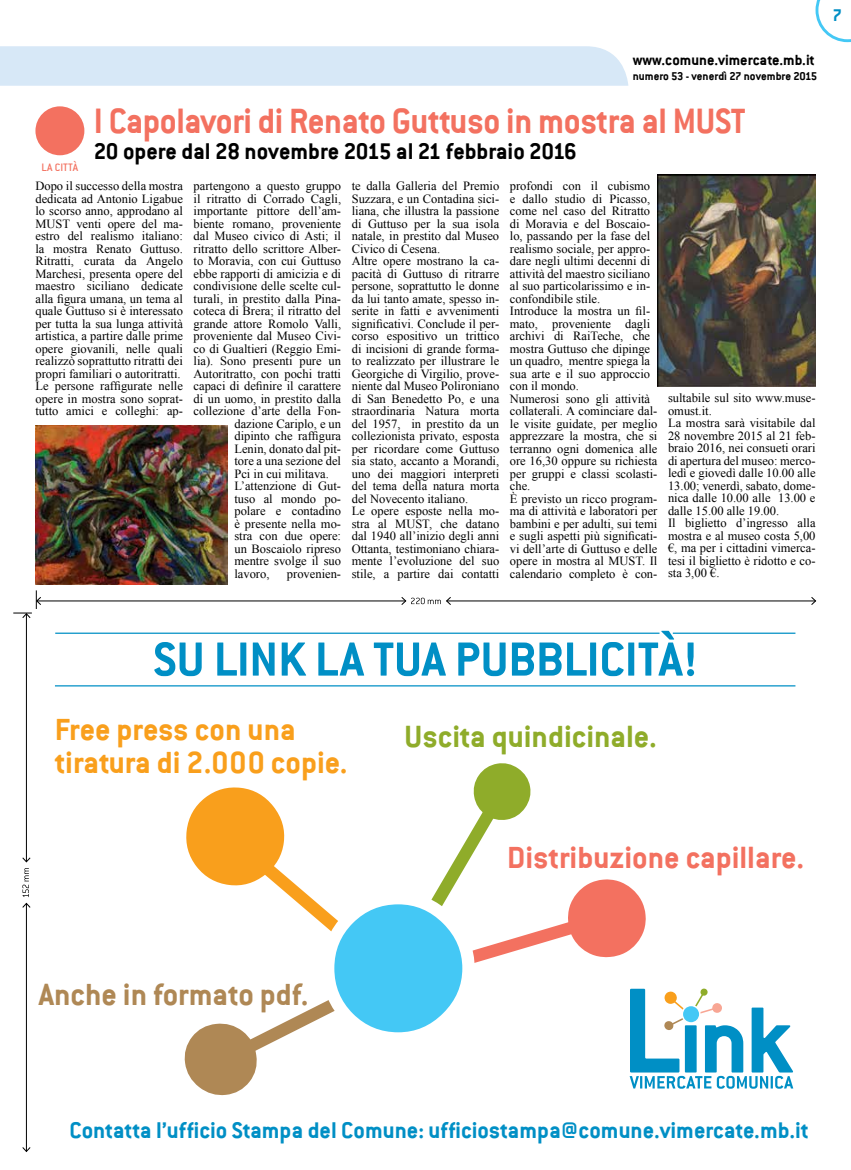
<style>
.page{position:relative;width:851px;height:1170px;background:#fff}
.page>*{position:absolute;margin:0;border:0;box-sizing:border-box;transform-origin:0 0}
.t1{font:700 52.5px "Conduit ITC";color:#008fc5}
.t2{font:700 38.75px "Conduit ITC";letter-spacing:-.01em;color:#f37160;scale:.95 1}
.t3{font:700 33.75px/32.5px "Conduit ITC";color:#f99f1c}
.t4{font:700 33.75px "Conduit ITC";color:#f37160}
.t5{font:700 33.75px "Conduit ITC";color:#8fac2a}
.t6{font:700 33.75px "Conduit ITC";color:#af8855}
.t7{font:700 25px "Conduit ITC";color:#008fc5}
.t8{font:700 25px "Conduit ITC";color:#000}
.t9{font:700 18.75px "Conduit ITC";color:#008fc5}
.t10{font:700 16.25px "Conduit ITC";color:#000}
.t11{font:12.5px/12.5px "Times New Roman";color:#000}
.t12{font:700 12.5px "Conduit ITC";color:#000}
.t13{font:12px "Conduit ITC";color:#f37160}
</style>
<div class="page">
<div style="left:0;top:46px;width:628px;height:40px;background:#d7e8f7"></div>
<svg style="left:815px;top:0;width:35px;height:42px"></svg>
<div style="left:35px;top:106px;width:49px;height:49px;background:#f37160;border-radius:50%"></div>
<img style="left:35px;top:425px;width:192px;height:159px">
<img style="left:657px;top:174px;width:158px;height:212px">
<svg style="left:184px;top:763px;width:609px;height:332px"></svg>
<hr style="left:446px;top:600px;width:369px;height:1px;background:#000">
<svg style="left:811px;top:597px;width:4px;height:8px"></svg>
<hr style="left:37px;top:600px;width:368px;height:1px;background:#000">
<svg style="left:401px;top:597px;width:50px;height:8px"></svg>
<hr style="left:55px;top:685px;width:740px;height:1px;background:#008fc5">
<hr style="left:55px;top:632px;width:604px;height:1px;background:#008fc5">
<hr style="left:672px;top:632px;width:123px;height:1px;background:#008fc5">
<hr style="left:26px;top:903px;width:1px;height:248px;background:#000">
<svg style="left:22px;top:1146px;width:9px;height:5px"></svg>
<svg style="left:22px;top:868px;width:9px;height:39px"></svg>
<hr style="left:26px;top:613px;width:1px;height:248px;background:#000">
<svg style="left:22px;top:857px;width:9px;height:5px"></svg>
<svg style="left:13px;top:590px;width:28px;height:28px"></svg>
<p class="t13" style="left:42px;top:160px;width:38px">LA CITTà</p>
<h3 class="t10" style="left:632px;top:51px;width:183px">www.comune.vimercate.mb.it</h3>
<p class="t12" style="left:632px;top:69px;width:186px">numero 53 - venerdì 27 novembre 2015</p>
<h2 class="t2" style="left:94px;top:98px;width:687px">I Capolavori di Renato Guttuso in mostra al MUST</h2>
<h3 class="t8" style="left:94px;top:136px;width:484px">20 opere dal 28 novembre 2015 al 21 febbraio 2016</h3>
<p class="t11" style="left:35px;top:179px;width:149px">Dopo il successo della mostra dedicata ad Antonio Ligabue lo scorso anno, approdano al<br>MUST venti opere del ma&shy;estro del realismo italiano: la mostra Renato Guttuso.<br>Ritratti, curata da Angelo<br>Marchesi, presenta opere del maestro siciliano dedicate alla figura umana, un tema al quale Guttuso si è interessato per tutta la sua lunga attività artistica, a partire dalle prime opere giovanili, nelle quali realizzò soprattutto ritratti dei propri familiari o autoritratti.<br>Le persone raffigurate nelle opere in mostra sono soprat&shy;tutto amici e colleghi: ap-</p>
<p class="t11" style="left:193px;top:179px;width:149px">partengono a questo gruppo</p>
<p class="t11" style="left:193px;top:192px;width:149px">il ritratto di Corrado Cagli,</p>
<p class="t11" style="left:193px;top:204px;width:149px">importante pittore dell’am-</p>
<p class="t11" style="left:193px;top:217px;width:149px">biente romano, proveniente</p>
<p class="t11" style="left:193px;top:229px;width:149px">dal Museo civico di Asti; il</p>
<p class="t11" style="left:193px;top:242px;width:149px">ritratto dello scrittore Alber-</p>
<p class="t11" style="left:193px;top:254px;width:149px">to Moravia, con cui Guttuso</p>
<p class="t11" style="left:193px;top:267px;width:149px">ebbe rapporti di amicizia e di</p>
<p class="t11" style="left:193px;top:279px;width:149px">condivisione delle scelte cul-</p>
<p class="t11" style="left:193px;top:292px;width:149px">turali, in prestito dalla Pina-</p>
<p class="t11" style="left:193px;top:304px;width:149px">coteca di Brera; il ritratto del</p>
<p class="t11" style="left:193px;top:317px;width:149px">grande attore Romolo Valli,</p>
<p class="t11" style="left:193px;top:329px;width:149px">proveniente dal Museo Civi-</p>
<p class="t11" style="left:193px;top:342px;width:149px">co di Gualtieri (Reggio Emi-</p>
<p class="t11" style="left:193px;top:354px;width:149px">lia). Sono presenti pure un</p>
<p class="t11" style="left:193px;top:367px;width:149px">Autoritratto, con pochi tratti</p>
<p class="t11" style="left:193px;top:379px;width:149px">capaci di definire il carattere</p>
<p class="t11" style="left:193px;top:392px;width:149px">di un uomo, in prestito dalla</p>
<p class="t11" style="left:193px;top:404px;width:149px">collezione d’arte della Fon-</p>
<p class="t11" style="left:234px;top:417px;width:108px">dazione Cariplo, e un</p>
<p class="t11" style="left:234px;top:429px;width:108px">dipinto che raffigura</p>
<p class="t11" style="left:234px;top:442px;width:108px">Lenin, donato dal pit-</p>
<p class="t11" style="left:234px;top:454px;width:108px">tore a una sezione del</p>
<p class="t11" style="left:234px;top:467px;width:96px">Pci in cui militava.</p>
<p class="t11" style="left:234px;top:479px;width:108px">L’attenzione di Gut-</p>
<p class="t11" style="left:234px;top:492px;width:108px">tuso al mondo po-</p>
<p class="t11" style="left:234px;top:504px;width:108px">polare e contadino</p>
<p class="t11" style="left:234px;top:517px;width:108px">è presente nella mo-</p>
<p class="t11" style="left:234px;top:529px;width:108px">stra con due opere:</p>
<p class="t11" style="left:234px;top:542px;width:108px">un Boscaiolo ripreso</p>
<p class="t11" style="left:234px;top:554px;width:108px">mentre svolge il suo</p>
<p class="t11" style="left:234px;top:567px;width:37px">lavoro,</p>
<p class="t11" style="left:287px;top:567px;width:56px">provenien-</p>
<p class="t11" style="left:351px;top:179px;width:149px">te dalla Galleria del Premio<br>Suzzara, e un Contadina sici&shy;liana, che illustra la passione di Guttuso per la sua isola natale, in prestito dal Museo<br>Civico di Cesena.<br>Altre opere mostrano la ca&shy;pacità di Guttuso di ritrarre persone, soprattutto le donne da lui tanto amate, spesso in&shy;serite in fatti e avvenimenti significativi. Conclude il per&shy;corso espositivo un trittico di incisioni di grande forma&shy;to realizzato per illustrare le<br>Georgiche di Virgilio, prove&shy;niente dal Museo Polironiano di San Benedetto Po, e una straordinaria Natura morta del 1957, in prestito da un collezionista privato, esposta per ricordare come Guttuso sia stato, accanto a Morandi, uno dei maggiori interpreti del tema della natura morta del Novecento italiano.<br>Le opere esposte nella mo&shy;stra al MUST, che datano dal 1940 all’inizio degli anni<br>Ottanta, testimoniano chiara&shy;mente l’evoluzione del suo stile, a partire dai contatti</p>
<p class="t11" style="left:510px;top:179px;width:149px">profondi con il cubismo e dallo studio di Picasso, come nel caso del Ritratto di Moravia e del Boscaio&shy;lo, passando per la fase del realismo sociale, per appro&shy;dare negli ultimi decenni di attività del maestro siciliano al suo particolarissimo e in&shy;confondibile stile.<br>Introduce la mostra un fil&shy;mato, proveniente dagli archivi di RaiTeche, che mostra Guttuso che dipinge un quadro, mentre spiega la sua arte e il suo approccio con il mondo.<br>Numerosi sono gli attività collaterali. A cominciare dal&shy;le visite guidate, per meglio apprezzare la mostra, che si terranno ogni domenica alle ore 16,30 oppure su richiesta per gruppi e classi scolasti&shy;che.<br>È previsto un ricco program&shy;ma di attività e laboratori per bambini e per adulti, sui temi e sugli aspetti più significati&shy;vi dell’arte di Guttuso e delle opere in mostra al MUST. Il calendario completo è con-</p>
<p class="t11" style="left:668px;top:392px;width:149px">sultabile sul sito www.muse&shy;omust.it.<br>La mostra sarà visitabile dal<br>28 novembre 2015 al 21 feb&shy;braio 2016, nei consueti orari di apertura del museo: merco&shy;ledì e giovedì dalle 10.00 alle<br>13.00; venerdì, sabato, dome&shy;nica dalle 10.00 alle 13.00 e dalle 15.00 alle 19.00.<br>Il biglietto d’ingresso alla mostra e al museo costa 5,00 €, ma per i cittadini vimerca&shy;tesi il biglietto è ridotto e co&shy;sta 3,00 €.</p>
<h3 class="t9" style="left:832px;top:4px;width:11px">7</h3>
<h1 class="t1" style="left:153px;top:628px;width:545px">su lin k LA TUA PUBBLICITà!</h1>
<h3 class="t3" style="left:55px;top:712px;width:294px">Free press con una tiratura di 2.000 copie.</h3>
<h3 class="t5" style="left:404px;top:716px;width:254px">Uscita quindicinale.</h3>
<h3 class="t4" style="left:507px;top:837px;width:298px">Distribuzione capillare.</h3>
<h3 class="t6" style="left:39px;top:974px;width:271px">Anche in formato pdf.</h3>
<h3 class="t7" style="left:69px;top:1115px;width:740px">Contatta l’ufficio Stampa del Comune: ufficiostampa@comune.vimercate.mb.it</h3>
</div>
